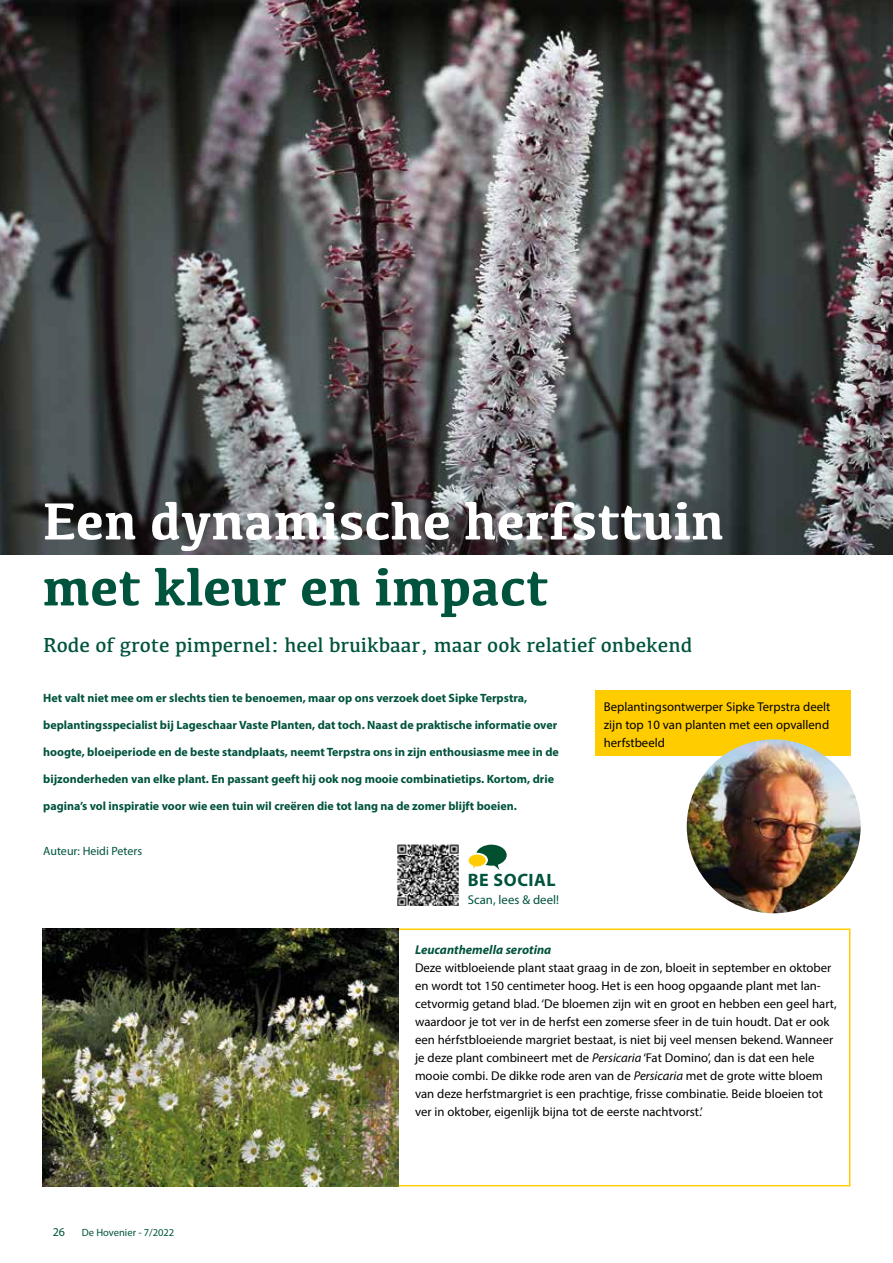
<style>
.page{position:relative;width:893px;height:1263px;background:#fff}
.page>*{position:absolute;margin:0;border:0;box-sizing:border-box;transform-origin:0 0}
.t1{font:700 54px "Kefa";color:#fff}
.t2{font:700 54px "Kefa";color:#00533d}
.t3{font:21px "Kefa";color:#00533d}
.t4{font:700 18px "Myriad Pro";letter-spacing:.03em;color:#00533d}
.t5{font:12.75px/18px "Myriad Pro";color:#000}
.t6{font:italic 700 12.75px "Myriad Pro";color:#00533d}
.t7{font:12.75px "Myriad Pro";color:#00533d}
.t8{font:700 12px "Myriad Pro";color:#00533d}
.t9{font:12px "Myriad Pro";color:#00533d}
.t10{font:10.5px "Myriad Pro";color:#00533d}
.s1{font-style:italic}
</style>
<div class="page">
<img style="left:0;top:0;width:893px;height:555px">
<div style="left:298px;top:928px;width:552px;height:258px;border:2px solid #fc0"></div>
<img style="left:43px;top:928px;width:355px;height:258px">
<div style="left:595px;top:690px;width:255px;height:66px;background:#fc0"></div>
<img style="left:687px;top:739px;width:174px;height:174px;border-radius:87px">
<img style="left:397px;top:844px;width:62px;height:62px">
<svg style="left:469px;top:845px;width:38px;height:25px"></svg>
<h1 class="t1" style="left:43px;top:485px;width:683px">Een dynamische herfsttuin</h1>
<h1 class="t2" style="left:43px;top:551px;width:507px">met kleur en impact</h1>
<h2 class="t3" style="left:43px;top:632px;width:651px">Rode of grote pimpernel: heel bruikbaar, maar ook relatief onbekend</h2>
<p class="t8" style="left:43px;top:690px;width:486px">Het valt niet mee om er slechts tien te benoemen, maar op ons verzoek doet Sipke Terpstra,</p>
<p class="t8" style="left:43px;top:717px;width:516px">beplantingsspecialist bij Lageschaar Vaste Planten, dat toch. Naast de praktische informatie over</p>
<p class="t8" style="left:43px;top:744px;width:517px">hoogte, bloeiperiode en de beste standplaats, neemt Terpstra ons in zijn enthousiasme mee in de</p>
<p class="t8" style="left:43px;top:771px;width:512px">bijzonderheden van elke plant. En passant geeft hij ook nog mooie combinatietips. Kortom, drie</p>
<p class="t8" style="left:43px;top:798px;width:475px">pagina’s vol inspiratie voor wie een tuin wil creëren die tot lang na de zomer blijft boeien.</p>
<p class="t9" style="left:43px;top:844px;width:100px">Auteur: Heidi Peters</p>
<h3 class="t4" style="left:468px;top:868px;width:89px">BE SOCIAL</h3>
<p class="t7" style="left:468px;top:892px;width:93px">Scan, lees &amp; deel!</p>
<p class="t5" style="left:604px;top:698px;width:228px;text-align:justify">Beplantingsontwerper Sipke Terpstra deelt zijn top 10 van planten met een opvallend herfstbeeld</p>
<p class="t9" style="left:53px;top:1224px;width:14px">26</p>
<p class="t10" style="left:82px;top:1226px;width:94px">De Hovenier - 7/2022</p>
<p class="t6" style="left:415px;top:941px;width:138px">Leucanthemella serotina</p>
<p class="t5" style="left:415px;top:959px;width:423px">Deze witbloeiende plant staat graag in de zon, bloeit in september en oktober en wordt tot 150 centimeter hoog. Het is een hoog opgaande plant met lan&shy;cetvormig getand blad. ‘De bloemen zijn wit en groot en hebben een geel hart, waardoor je tot ver in de herfst een zomerse sfeer in de tuin houdt. Dat er ook een hérfstbloeiende margriet bestaat, is niet bij veel mensen bekend. Wanneer je deze plant combineert met de <span class="s1">Persicaria</span> ‘Fat Domino’, dan is dat een hele mooie combi. De dikke rode aren van de <span class="s1">Persicaria</span> met de grote witte bloem van deze herfstmargriet is een prachtige, frisse combinatie. Beide bloeien tot ver in oktober, eigenlijk bijna tot de eerste nachtvorst.’</p>
</div>
